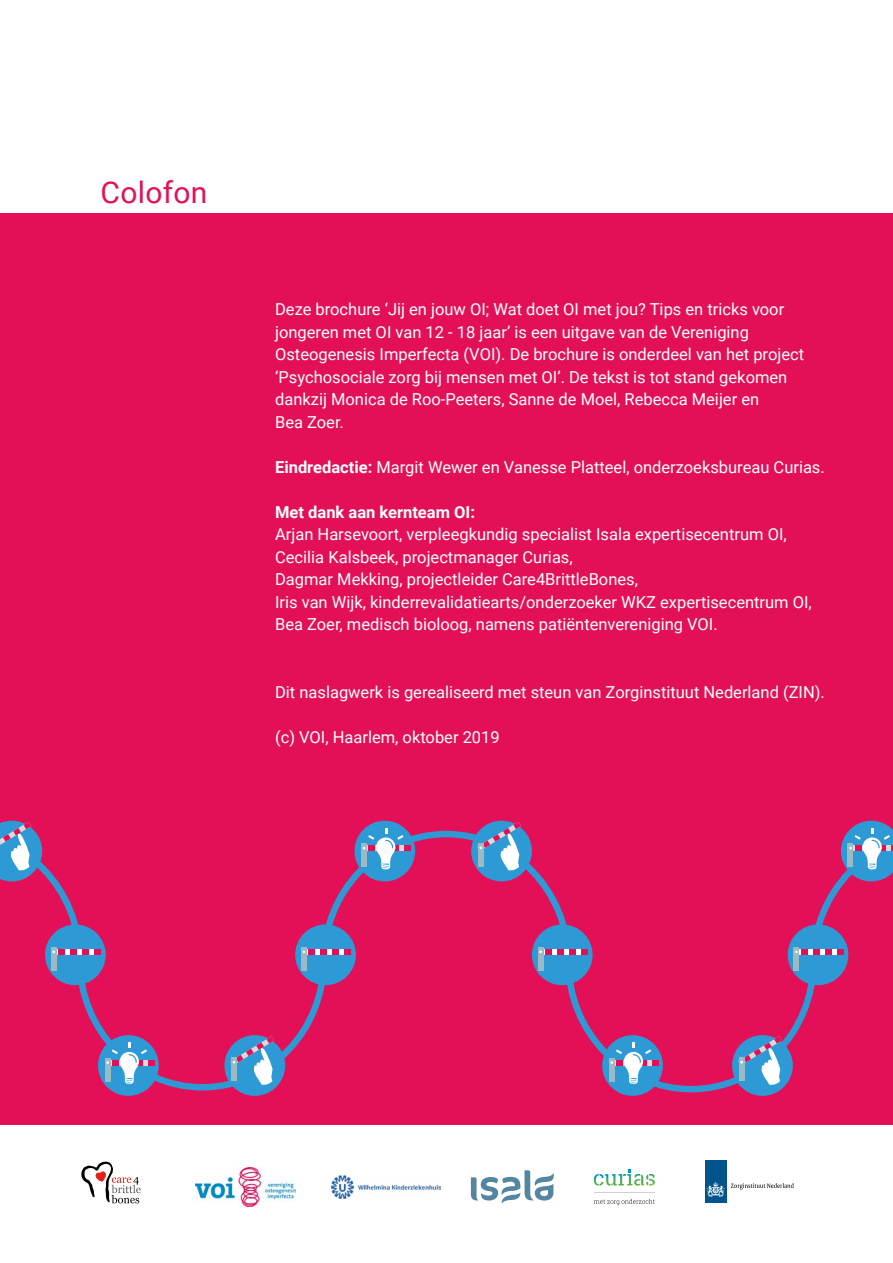
<style>
.page{position:relative;width:893px;height:1263px;background:#fff}
.page>*{position:absolute;margin:0;border:0;box-sizing:border-box;transform-origin:0 0}
.t1{font:30px "Roboto";letter-spacing:.01em;color:#e31058}
.t2{font:16.5px/22.5px "Roboto";color:#fff}
.t3{font:700 16.5px "Roboto";color:#fff}
.s1{font-weight:700}
</style>
<div class="page">
<div style="left:0;top:213px;width:893px;height:912px;background:#e31058"></div>
<svg style="left:7px;top:826px;width:869px;height:269px"></svg>
<div style="left:98px;top:1035px;width:61px;height:61px;background:#2d9ad6;border-radius:50%"></div>
<div style="left:105px;top:1058px;width:6px;height:23px;background:#9bbac4"></div>
<svg style="left:106px;top:1042px;width:48px;height:42px"></svg>
<svg style="left:0;top:821px;width:42px;height:60px;background:#7494c7"></svg>
<div style="left:354px;top:821px;width:61px;height:60px;background:#2d9ad6;border-radius:50%"></div>
<div style="left:361px;top:843px;width:6px;height:24px;background:#9bbac4"></div>
<svg style="left:363px;top:828px;width:48px;height:41px"></svg>
<svg style="left:841px;top:821px;width:52px;height:60px;background:#6e94c6"></svg>
<div style="left:602px;top:1035px;width:61px;height:61px;background:#2d9ad6;border-radius:50%"></div>
<div style="left:609px;top:1058px;width:6px;height:23px;background:#9bbac4"></div>
<svg style="left:611px;top:1042px;width:48px;height:42px"></svg>
<div style="left:45px;top:924px;width:61px;height:61px;background:#2d9ad6;border-radius:50%"></div>
<svg style="left:64px;top:949px;width:31px;height:5px"></svg>
<svg style="left:70px;top:949px;width:6px;height:5px"></svg>
<svg style="left:82px;top:949px;width:7px;height:5px"></svg>
<div style="left:51px;top:947px;width:6px;height:23px;background:#9bbac4"></div>
<svg style="left:52px;top:949px;width:12px;height:5px"></svg>
<svg style="left:95px;top:949px;width:6px;height:5px"></svg>
<div style="left:295px;top:924px;width:61px;height:61px;background:#2d9ad6;border-radius:50%"></div>
<svg style="left:315px;top:949px;width:30px;height:5px"></svg>
<svg style="left:321px;top:949px;width:6px;height:5px"></svg>
<svg style="left:333px;top:949px;width:6px;height:5px"></svg>
<div style="left:301px;top:947px;width:6px;height:23px;background:#9bbac4"></div>
<svg style="left:303px;top:949px;width:12px;height:5px"></svg>
<svg style="left:345px;top:949px;width:6px;height:5px"></svg>
<div style="left:532px;top:924px;width:61px;height:61px;background:#2d9ad6;border-radius:50%"></div>
<svg style="left:551px;top:949px;width:31px;height:5px"></svg>
<svg style="left:557px;top:949px;width:6px;height:5px"></svg>
<svg style="left:569px;top:949px;width:6px;height:5px"></svg>
<div style="left:538px;top:947px;width:5px;height:23px;background:#9bbac4"></div>
<svg style="left:539px;top:949px;width:12px;height:5px"></svg>
<svg style="left:582px;top:949px;width:6px;height:5px"></svg>
<div style="left:788px;top:924px;width:60px;height:61px;background:#2d9ad6;border-radius:50%"></div>
<svg style="left:807px;top:949px;width:30px;height:5px"></svg>
<svg style="left:813px;top:949px;width:6px;height:5px"></svg>
<svg style="left:825px;top:949px;width:6px;height:5px"></svg>
<div style="left:793px;top:947px;width:6px;height:23px;background:#9bbac4"></div>
<svg style="left:795px;top:949px;width:12px;height:5px"></svg>
<svg style="left:837px;top:949px;width:6px;height:5px"></svg>
<div style="left:224px;top:1035px;width:61px;height:61px;background:#2d9ad6;border-radius:50%"></div>
<svg style="left:230px;top:1036px;width:44px;height:50px"></svg>
<div style="left:732px;top:1035px;width:61px;height:61px;background:#2d9ad6;border-radius:50%"></div>
<svg style="left:738px;top:1036px;width:44px;height:50px"></svg>
<div style="left:471px;top:821px;width:61px;height:60px;background:#2d9ad6;border-radius:50%"></div>
<svg style="left:477px;top:822px;width:44px;height:50px"></svg>
<img style="left:196px;top:1167px;width:99px;height:40px">
<svg style="left:471px;top:1170px;width:83px;height:33px"></svg>
<svg style="left:81px;top:1161px;width:60px;height:42px"></svg>
<img style="left:331px;top:1175px;width:110px;height:23px">
<div style="left:705px;top:1161px;width:21px;height:42px;background:#00538b"></div>
<svg style="left:706px;top:1181px;width:19px;height:16px"></svg>
<svg style="left:731px;top:1183px;width:63px;height:6px"></svg>
<svg style="left:594px;top:1170px;width:61px;height:16px"></svg>
<svg style="left:594px;top:1199px;width:61px;height:6px"></svg>
<hr style="left:594px;top:1192px;width:60px;height:1px;background:#d0d0d0">
<h1 class="t1" style="left:101px;top:171px;width:108px">Colofon</h1>
<p class="t2" style="left:275px;top:297px;width:530px">Deze brochure ‘Jij en jouw OI; Wat doet OI met jou? Tips en tricks voor jongeren met OI van 12 - 18 jaar’ is een uitgave van de Vereniging Osteogenesis Imperfecta (VOI). De brochure is onderdeel van het project ‘Psychosociale zorg bij mensen met OI’. De tekst is tot stand gekomen dankzij Monica de Roo-Peeters, Sanne de Moel, Rebecca Meijer en<br>Bea Zoer.</p>
<p class="t2" style="left:275px;top:455px;width:551px"><span class="s1">Eindredactie:</span> Margit Wewer en Vanesse Platteel, onderzoeksbureau Curias.</p>
<p class="t3" style="left:275px;top:500px;width:201px">Met dank aan kernteam OI:</p>
<p class="t2" style="left:275px;top:522px;width:538px">Arjan Harsevoort, verpleegkundig specialist Isala expertisecentrum OI, Cecilia Kalsbeek, projectmanager Curias,<br>Dagmar Mekking, projectleider Care4BrittleBones,<br>Iris van Wijk, kinderrevalidatiearts/onderzoeker WKZ expertisecentrum OI, Bea Zoer, medisch bioloog, namens patiëntenvereniging VOI.</p>
<p class="t2" style="left:275px;top:680px;width:551px">Dit naslagwerk is gerealiseerd met steun van Zorginstituut Nederland (ZIN).</p>
<p class="t2" style="left:275px;top:725px;width:226px">(c) VOI, Haarlem, oktober 2019</p>
</div>
